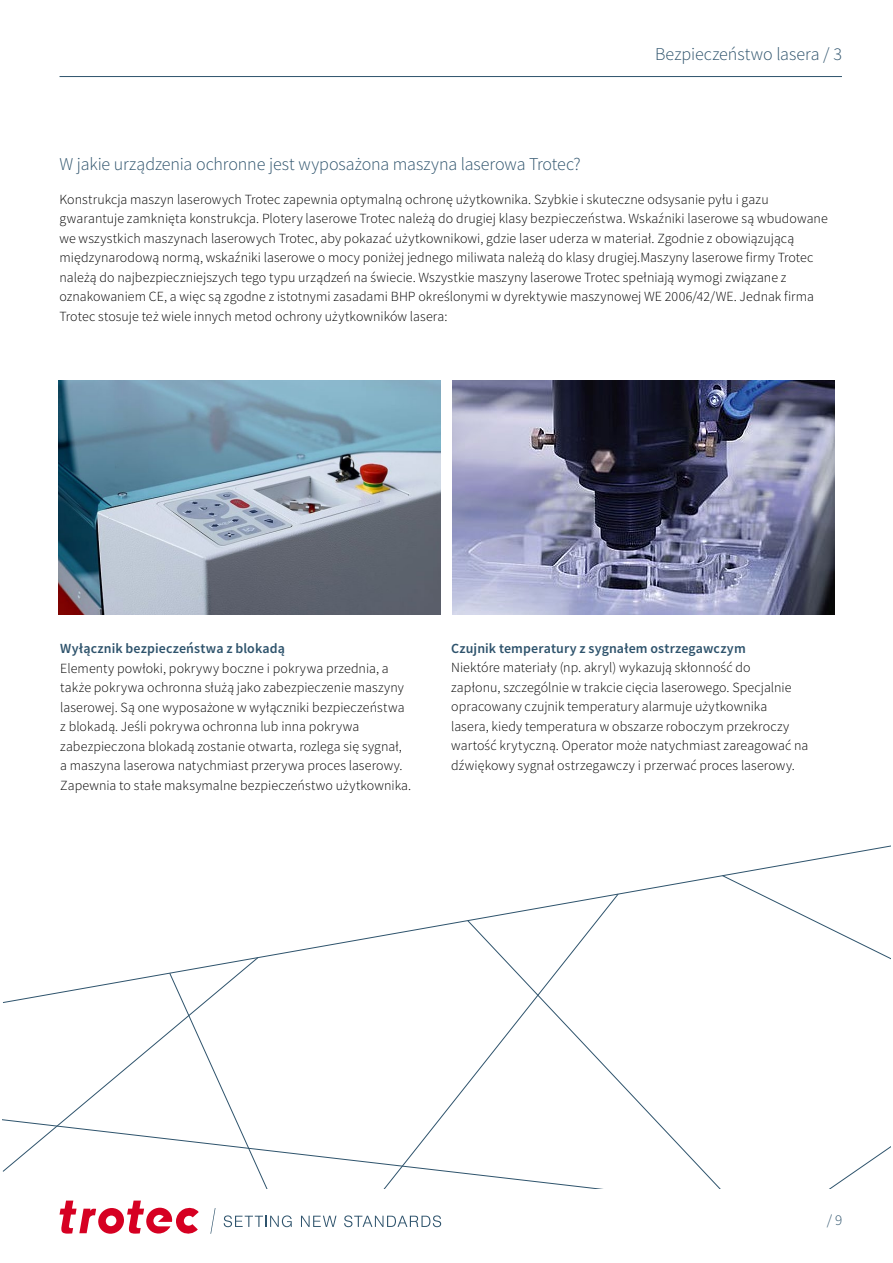
<style>
.page{position:relative;width:893px;height:1263px;background:#fff}
.page>*{position:absolute;margin:0;border:0;box-sizing:border-box;transform-origin:0 0}
.t1{font:300 18px "Source Sans Pro";letter-spacing:-.005em;color:#2e536c}
.t2{font:300 15px "Source Sans Pro";color:#2e536c}
.t3{font:300 13.95px/19.5px "Source Sans Pro";letter-spacing:.005em;color:#000}
.t4{font:600 13.95px "Source Sans Pro";letter-spacing:.01em;color:#2e536c}
</style>
<div class="page">
<svg style="left:210px;top:1208px;width:5px;height:26px"></svg>
<svg style="left:224px;top:1215px;width:68px;height:12px"></svg>
<svg style="left:301px;top:1216px;width:35px;height:11px"></svg>
<svg style="left:344px;top:1215px;width:97px;height:12px"></svg>
<svg style="left:60px;top:1200px;width:139px;height:34px"></svg>
<hr style="left:60px;top:76px;width:782px;height:1px;background:#2e536c">
<img style="left:452px;top:381px;width:383px;height:234px">
<img style="left:58px;top:380px;width:383px;height:234px">
<svg style="left:722px;top:875px;width:92px;height:45px"></svg>
<svg style="left:653px;top:1119px;width:238px;height:69px"></svg>
<svg style="left:3px;top:893px;width:616px;height:295px"></svg>
<svg style="left:169px;top:973px;width:335px;height:215px"></svg>
<p class="t1" style="left:655px;top:43px;width:188px">Bezpieczeństwo lasera / 3</p>
<p class="t1" style="left:60px;top:153px;width:523px">W jakie urządzenia ochronne jest wyposażona maszyna laserowa Trotec?</p>
<p class="t3" style="left:60px;top:190px;width:770px">Konstrukcja maszyn laserowych Trotec zapewnia optymalną ochronę użytkownika. Szybkie i skuteczne odsysanie pyłu i gazu gwarantuje zamknięta konstrukcja. Plotery laserowe Trotec należą do drugiej klasy bezpieczeństwa. Wskaźniki laserowe są wbudowane we wszystkich maszynach laserowych Trotec, aby pokazać użytkownikowi, gdzie laser uderza w materiał. Zgodnie z obowiązującą międzynarodową normą, wskaźniki laserowe o mocy poniżej jednego miliwata należą do klasy drugiej.Maszyny laserowe firmy Trotec należą do najbezpieczniejszych tego typu urządzeń na świecie. Wszystkie maszyny laserowe Trotec spełniają wymogi związane z oznakowaniem CE, a więc są zgodne z istotnymi zasadami BHP określonymi w dyrektywie maszynowej WE 2006/42/WE. Jednak firma Trotec stosuje też wiele innych metod ochrony użytkowników lasera:</p>
<p class="t4" style="left:60px;top:639px;width:226px">Wyłącznik bezpieczeństwa z blokadą</p>
<p class="t3" style="left:60px;top:658px;width:353px">Elementy powłoki, pokrywy boczne i pokrywa przednia, a także pokrywa ochronna służą jako zabezpieczenie maszyny laserowej. Są one wyposażone w wyłączniki bezpieczeństwa z blokadą. Jeśli pokrywa ochronna lub inna pokrywa zabezpieczona blokadą zostanie otwarta, rozlega się sygnał, a maszyna laserowa natychmiast przerywa proces laserowy.<br>Zapewnia to stałe maksymalne bezpieczeństwo użytkownika.</p>
<p class="t4" style="left:451px;top:639px;width:296px">Czujnik temperatury z sygnałem ostrzegawczym</p>
<p class="t3" style="left:451px;top:658px;width:359px">Niektóre materiały (np. akryl) wykazują skłonność do<br>zapłonu, szczególnie w trakcie cięcia laserowego. Specjalnie opracowany czujnik temperatury alarmuje użytkownika lasera, kiedy temperatura w obszarze roboczym przekroczy wartość krytyczną. Operator może natychmiast zareagować na dźwiękowy sygnał ostrzegawczy i przerwać proces laserowy.</p>
<p class="t2" style="left:827px;top:1211px;width:17px">/ 9</p>
</div>
